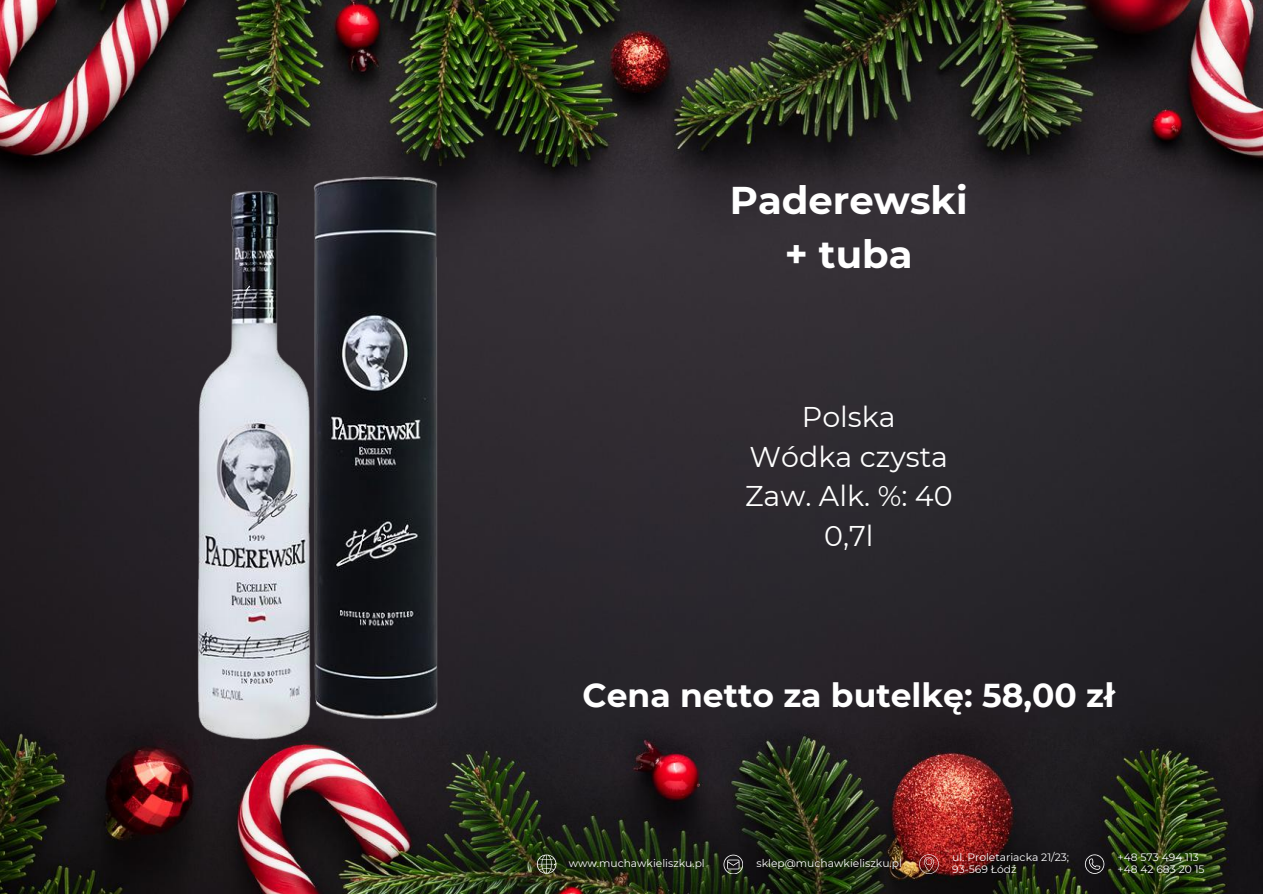
<style>
.page{position:relative;width:1263px;height:894px;background:#fff}
.page>*{position:absolute;margin:0;border:0;box-sizing:border-box;transform-origin:0 0}
.t1{font:700 38.55px/54px "Montserrat";color:#fff;text-align:center}
.t2{font:700 33px "Montserrat";color:#fff}
.t3{font:28.5px/39.3px "Montserrat";color:#fff;text-align:center}
.t4{font:10.65px/12.5px "Montserrat";color:#fff}
</style>
<div class="page">
<img style="left:0;top:0;width:1263px;height:893px">
<svg style="left:537px;top:854px;width:19px;height:19px"></svg>
<svg style="left:723px;top:854px;width:20px;height:19px"></svg>
<svg style="left:919px;top:854px;width:19px;height:19px"></svg>
<svg style="left:1085px;top:854px;width:19px;height:19px"></svg>
<img style="left:178px;top:173px;width:278px;height:574px">
<h1 class="t1" style="left:730px;top:173px;width:239px">Paderewski + tuba</h1>
<h3 class="t3" style="left:745px;top:397px;width:209px">Polska<br>Wódka czysta<br>Zaw. Alk. %: 40<br>0,7l</h3>
<h2 class="t2" style="left:583px;top:675px;width:534px">Cena netto za butelkę: 58,00 zł</h2>
<p class="t4" style="left:952px;top:850px;width:119px">ul. Proletariacka 21/23;<br>93-569 Łódź</p>
<p class="t4" style="left:569px;top:856px;width:138px">www.muchawkieliszku.pl</p>
<p class="t4" style="left:756px;top:856px;width:147px">sklep@muchawkieliszku.pl</p>
<p class="t4" style="left:1117px;top:850px;width:89px">+48 573 494 113 +48 42 683 20 15</p>
</div>
